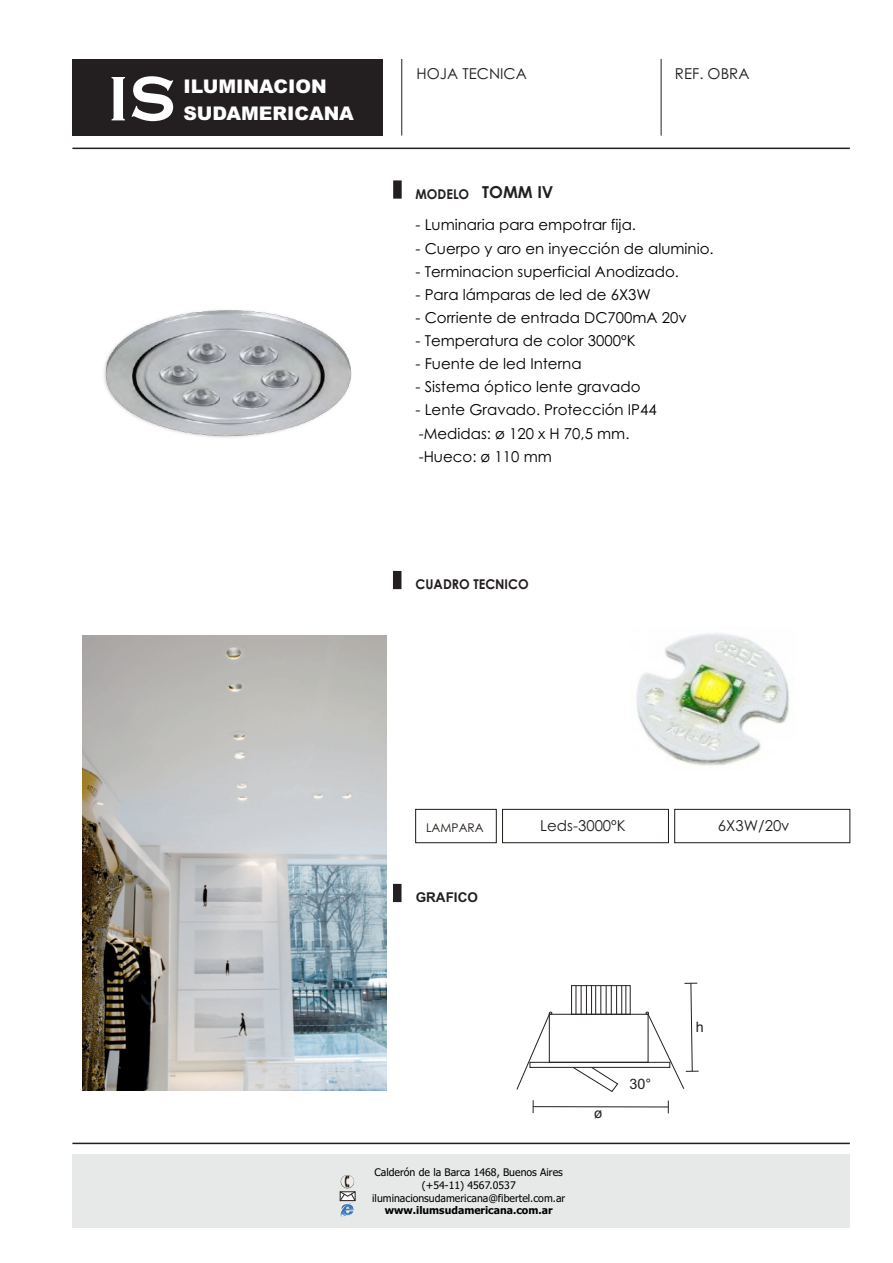
<style>
.page{position:relative;width:893px;height:1263px;background:#fff}
.page>*{position:absolute;margin:0;border:0;box-sizing:border-box;transform-origin:0 0}
.t1{font:900 18.9px/26.5px "Arial";color:#fff}
.t2{font:700 16.5px "Century Gothic";color:#231f20}
.t3{font:15px/23.5px "Century Gothic";color:#000}
.t4{font:15px "Century Gothic";color:#231f20}
.t5{font:14.4px "Arial";color:#231f20}
.t6{font:700 13.5px "Century Gothic";color:#231f20;scale:.94 1}
.t7{font:700 13.5px "Arial";color:#231f20}
.t8{font:12px "Century Gothic";color:#1f1a17}
.t9{font:10.5px/12.6px "Tahoma";color:#000;text-align:center}
.t10{font:700 10.5px "Tahoma";color:#000}
</style>
<div class="page">
<img style="left:104px;top:310px;width:248px;height:128px">
<img style="left:82px;top:636px;width:305px;height:454px">
<img style="left:636px;top:633px;width:153px;height:133px">
<div style="left:529px;top:1062px;width:141px;height:6px;border:1px solid #231f20"></div>
<div style="left:549px;top:1014px;width:99px;height:49px;border:1px solid #231f20"></div>
<div style="left:571px;top:985px;width:60px;height:30px;border:1px solid #231f20"></div>
<svg style="left:572px;top:1066px;width:47px;height:26px"></svg>
<svg style="left:516px;top:1012px;width:36px;height:78px"></svg>
<hr style="left:533px;top:1106px;width:135px;height:1px;background:#231f20">
<svg style="left:533px;top:1100px;width:1px;height:13px"></svg>
<svg style="left:668px;top:1100px;width:1px;height:13px"></svg>
<svg style="left:645px;top:983px;width:54px;height:106px"></svg>
<svg style="left:576px;top:986px;width:50px;height:28px"></svg>
<hr style="left:72px;top:148px;width:778px;height:1px;background:#231f20">
<hr style="left:401px;top:59px;width:1px;height:77px;background:#231f20">
<hr style="left:661px;top:59px;width:1px;height:77px;background:#231f20">
<div style="left:72px;top:1154px;width:778px;height:74px;background:#e7e8e8"></div>
<hr style="left:72px;top:1143px;width:778px;height:1px;background:#231f20">
<img style="left:341px;top:1202px;width:13px;height:15px">
<svg style="left:340px;top:1175px;width:16px;height:26px"></svg>
<div style="left:393px;top:571px;width:8px;height:18px;background:#231f20"></div>
<div style="left:393px;top:884px;width:8px;height:18px;background:#231f20"></div>
<div style="left:415px;top:809px;width:81px;height:34px;border:1px solid #1f1a17"></div>
<div style="left:502px;top:809px;width:167px;height:34px;border:1px solid #1f1a17"></div>
<div style="left:393px;top:180px;width:9px;height:19px;background:#231f20"></div>
<div style="left:72px;top:59px;width:311px;height:77px;background:#231f20"></div>
<svg style="left:112px;top:76px;width:61px;height:45px"></svg>
<div style="left:674px;top:809px;width:176px;height:34px;border:1px solid #1f1a17"></div>
<p class="t1" style="left:183px;top:75px;width:172px">ILUMINACION<br>SUDAMERICANA</p>
<p class="t4" style="left:417px;top:68px;width:112px">HOJA TECNICA</p>
<p class="t4" style="left:675px;top:68px;width:76px">REF. OBRA</p>
<p class="t6" style="left:415px;top:188px;width:59px">MODELO</p>
<p class="t2" style="left:482px;top:185px;width:73px">TOMM IV</p>
<p class="t3" style="left:416px;top:215px;width:222px">- Luminaria para empotrar fija.</p>
<p class="t3" style="left:416px;top:238px;width:300px">- Cuerpo y aro en inyección de aluminio.</p>
<p class="t3" style="left:416px;top:261px;width:265px">- Terminacion superficial Anodizado.</p>
<p class="t3" style="left:416px;top:284px;width:237px">- Para lámparas de led de 6X3W</p>
<p class="t3" style="left:416px;top:307px;width:273px">- Corriente de entrada DC700mA 20v</p>
<p class="t3" style="left:416px;top:330px;width:222px">- Temperatura de color 3000ºK</p>
<p class="t3" style="left:416px;top:353px;width:168px">- Fuente de led Interna</p>
<p class="t3" style="left:416px;top:376px;width:226px">- Sistema óptico lente gravado</p>
<p class="t3" style="left:416px;top:399px;width:243px">- Lente Gravado. Protección IP44 -Medidas: ø 120 x H 70,5 mm. -Hueco: ø 110 mm</p>
<p class="t6" style="left:416px;top:579px;width:122px">CUADRO TECNICO</p>
<p class="t8" style="left:426px;top:822px;width:59px">LAMPARA</p>
<p class="t7" style="left:416px;top:892px;width:64px">GRAFICO</p>
<p class="t4" style="left:540px;top:820px;width:87px">Leds-3000ºK</p>
<p class="t4" style="left:718px;top:820px;width:73px">6X3W/20v</p>
<p class="t5" style="left:594px;top:1107px;width:10px">ø</p>
<p class="t5" style="left:629px;top:1079px;width:23px">30°</p>
<p class="t5" style="left:696px;top:1022px;width:9px">h</p>
<p class="t9" style="left:372px;top:1167px;width:195px">Calderón de la Barca 1468, Buenos Aires (+54-11) 4567.0537 iluminacionsudamericana@fibertel.com.ar</p>
<p class="t10" style="left:385px;top:1206px;width:169px">www.ilumsudamericana.com.ar</p>
</div>
